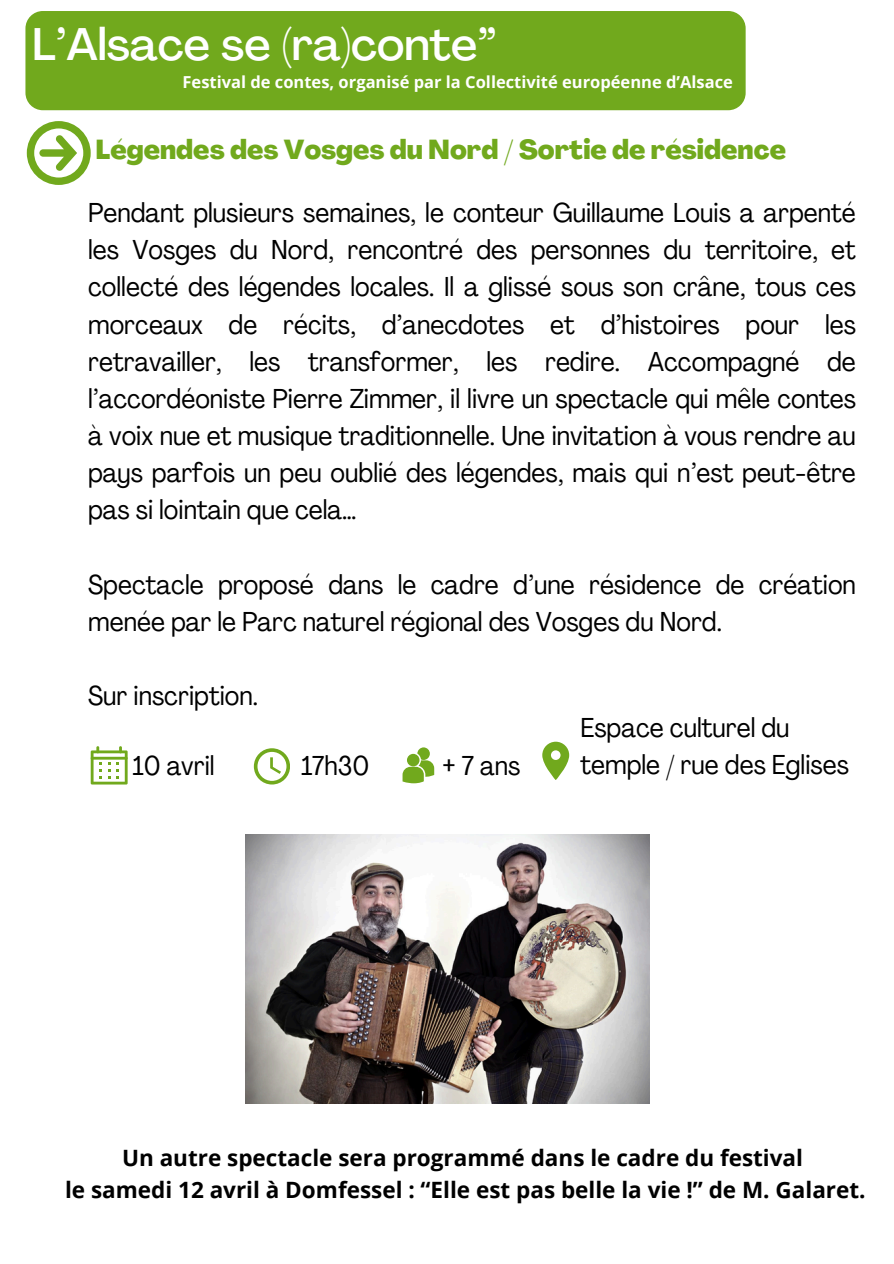
<style>
.page{position:relative;width:894px;height:1264px;background:#fff}
.page>*{position:absolute;margin:0;border:0;box-sizing:border-box;transform-origin:0 0}
.t1{font:500 45px "Agrandir";color:#fff}
.t2{font:condensed 27px/37.2px "Agrandir";color:#000;text-align:justify}
.t3{font:800 27px "Agrandir";color:#71a91d}
.t4{font:700 22.5px/31.5px "Open Sans";color:#000;text-align:center}
.t5{font:700 16.5px "Open Sans";color:#fff}
</style>
<div class="page">
<svg style="left:91px;top:746px;width:37px;height:38px"></svg>
<svg style="left:254px;top:748px;width:36px;height:36px"></svg>
<svg style="left:542px;top:741px;width:27px;height:39px"></svg>
<svg style="left:402px;top:747px;width:32px;height:36px"></svg>
<img style="left:246px;top:834px;width:403px;height:268px">
<svg style="left:27px;top:121px;width:64px;height:64px"></svg>
<div style="left:25px;top:11px;width:720px;height:99px;background:#71a91d;border-radius:17px"></div>
<p class="t1" style="left:91px;top:24px;width:217px">Découvrir</p>
<p class="t5" style="left:182px;top:71px;width:551px">Festival de contes, organisé par la Collectivité européenne d’Alsace</p>
<h3 class="t1" style="left:32px;top:26px;width:466px">L’Alsace se (ra)conte”</h3>
<h1 class="t3" style="left:96px;top:139px;width:691px">Légendes des Vosges du Nord / Sortie de résidence</h1>
<h1 class="t2" style="left:88px;top:197px;width:769px">Pendant plusieurs semaines, le conteur Guillaume Louis a arpenté les Vosges du Nord, rencontré des personnes du territoire, et collecté des légendes locales. Il a glissé sous son crâne, tous ces morceaux de récits, d’anecdotes et d’histoires pour les retravailler, les transformer, les redire. Accompagné de l’accordéoniste Pierre Zimmer, il livre un spectacle qui mêle contes à voix nue et musique traditionnelle. Une invitation à vous rendre au pays parfois un peu oublié des légendes, mais qui n’est peut-être pas si lointain que cela…</h1>
<p class="t2" style="left:88px;top:568px;width:769px">Spectacle proposé dans le cadre d’une résidence de création menée par le Parc naturel régional des Vosges du Nord.</p>
<p class="t2" style="left:88px;top:679px;width:171px">Sur inscription.</p>
<h2 class="t2" style="left:132px;top:749px;width:84px">10 avril</h2>
<h3 class="t2" style="left:301px;top:749px;width:70px">17h30</h3>
<h3 class="t2" style="left:580px;top:711px;width:211px">Espace culturel du</h3>
<h3 class="t2" style="left:442px;top:749px;width:80px">+ 7 ans</h3>
<h3 class="t2" style="left:580px;top:748px;width:270px">temple / rue des Eglises</h3>
<h3 class="t4" style="left:65px;top:1141px;width:801px">Un autre spectacle sera programmé dans le cadre du festival<br>le samedi 12 avril à Domfessel : “Elle est pas belle la vie !” de M. Galaret.</h3>
</div>
